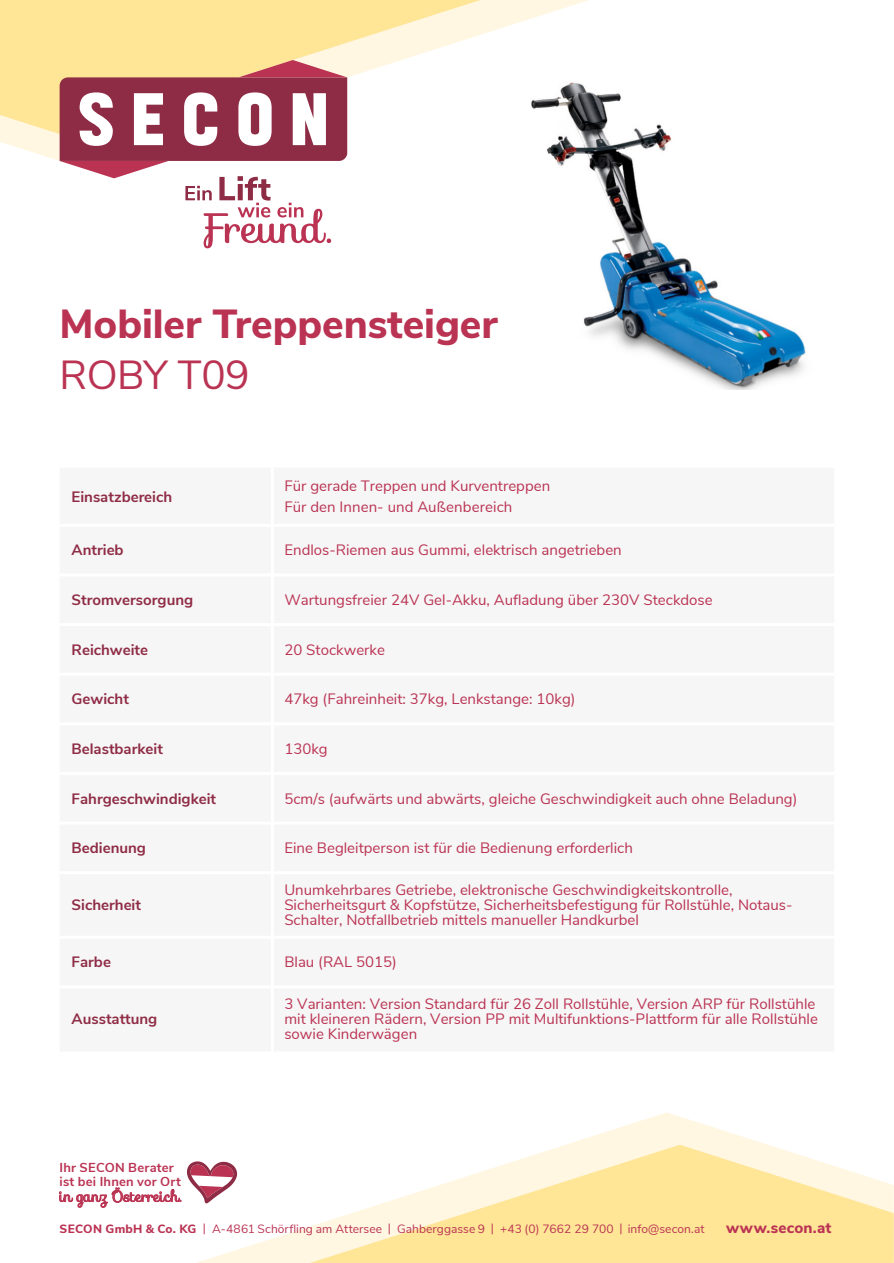
<style>
.page{position:relative;width:894px;height:1263px;background:#fff}
.page>*{position:absolute;margin:0;border:0;box-sizing:border-box;transform-origin:0 0}
.t1{font:800 40.5px "Nunito Sans";color:#ba3353}
.t2{font:40.5px "Nunito Sans";letter-spacing:-.01em;color:#ba3353}
.t3{font:800 15.3px "Nunito Sans";letter-spacing:.01em;color:#ba3353}
.t4{font:15px/15px "Nunito Sans";color:#ba3353}
.t5{font:700 15px "Nunito Sans";color:#8f2c45}
.t6{font:15px "Sofia";letter-spacing:.03em;color:#ba3353}
.t7{font:700 12.9px/14.2px "Nunito Sans";letter-spacing:.015em;color:#ba3353}
.t8{font:12px "Nunito Sans";letter-spacing:.005em;color:#ba3353}
.s1{font-weight:800}
</style>
<div class="page">
<svg style="left:197px;top:1112px;width:571px;height:151px"></svg>
<svg style="left:310px;top:1145px;width:583px;height:118px;fill:#ffe596"></svg>
<svg style="left:0;top:0;width:588px;height:161px"></svg>
<svg style="left:0;top:0;width:480px;height:134px;fill:#ffe596"></svg>
<svg style="left:60px;top:60px;width:287px;height:188px"></svg>
<svg style="left:59px;top:1187px;width:122px;height:20px"></svg>
<svg style="left:187px;top:1161px;width:50px;height:42px"></svg>
<img style="left:514px;top:60px;width:292px;height:329px">
<h1 class="t1" style="left:60px;top:297px;width:439px">Mobiler Treppensteiger</h1>
<h1 class="t2" style="left:60px;top:348px;width:191px">ROBY T09</h1>
<p class="t5" style="left:72px;top:487px;width:102px">Einsatzbereich</p>
<p class="t4" style="left:284px;top:476px;width:267px;line-height:21px">Für gerade Treppen und Kurventreppen<br>Für den Innen- und Außenbereich</p>
<p class="t5" style="left:72px;top:540px;width:54px">Antrieb</p>
<p class="t4" style="left:284px;top:543px;width:339px">Endlos-Riemen aus Gummi, elektrisch angetrieben</p>
<p class="t5" style="left:72px;top:590px;width:123px">Stromversorgung</p>
<p class="t4" style="left:284px;top:593px;width:429px">Wartungsfreier 24V Gel-Akku, Aufladung über 230V Steckdose</p>
<p class="t5" style="left:72px;top:639px;width:78px">Reichweite</p>
<p class="t4" style="left:284px;top:642px;width:102px">20 Stockwerke</p>
<p class="t5" style="left:72px;top:689px;width:59px">Gewicht</p>
<p class="t4" style="left:284px;top:692px;width:292px">47kg (Fahreinheit: 37kg, Lenkstange: 10kg)</p>
<p class="t5" style="left:72px;top:739px;width:93px">Belastbarkeit</p>
<p class="t4" style="left:284px;top:741px;width:45px">130kg</p>
<p class="t5" style="left:72px;top:788px;width:146px">Fahrgeschwindigkeit</p>
<p class="t4" style="left:284px;top:791px;width:514px">5cm/s (aufwärts und abwärts, gleiche Geschwindigkeit auch ohne Beladung)</p>
<p class="t5" style="left:72px;top:838px;width:76px">Bedienung</p>
<p class="t4" style="left:284px;top:841px;width:350px">Eine Begleitperson ist für die Bedienung erforderlich</p>
<p class="t5" style="left:72px;top:895px;width:71px">Sicherheit</p>
<p class="t4" style="left:284px;top:883px;width:509px">Unumkehrbares Getriebe, elektronische Geschwindigkeitskontrolle,<br>Sicherheitsgurt &amp; Kopfstütze, Sicherheitsbefestigung für Rollstühle, Notaus-<br>Schalter, Notfallbetrieb mittels manueller Handkurbel</p>
<p class="t5" style="left:72px;top:952px;width:41px">Farbe</p>
<p class="t4" style="left:284px;top:955px;width:114px">Blau (RAL 5015)</p>
<p class="t5" style="left:72px;top:1009px;width:87px">Ausstattung</p>
<p class="t7" style="left:60px;top:1160px;width:123px">Ihr SECON Berater ist bei Ihnen vor Ort</p>
<p class="t6" style="left:60px;top:1184px;width:123px">in ganz Österreich.</p>
<p class="t4" style="left:284px;top:997px;width:535px">3 Varianten: Version Standard für 26 Zoll Rollstühle, Version ARP für Rollstühle mit kleineren Rädern, Version PP mit Multifunktions-Plattform für alle Rollstühle sowie Kinderwägen</p>
<p class="t8" style="left:60px;top:1221px;width:646px"><span class="s1">SECON GmbH &amp; Co. KG</span> | A-4861 Schörfling am Attersee | Gahberggasse 9 | +43 (0) 7662 29 700 | info@secon.at</p>
<p class="t3" style="left:725px;top:1218px;width:107px">www.secon.at</p>
</div>
